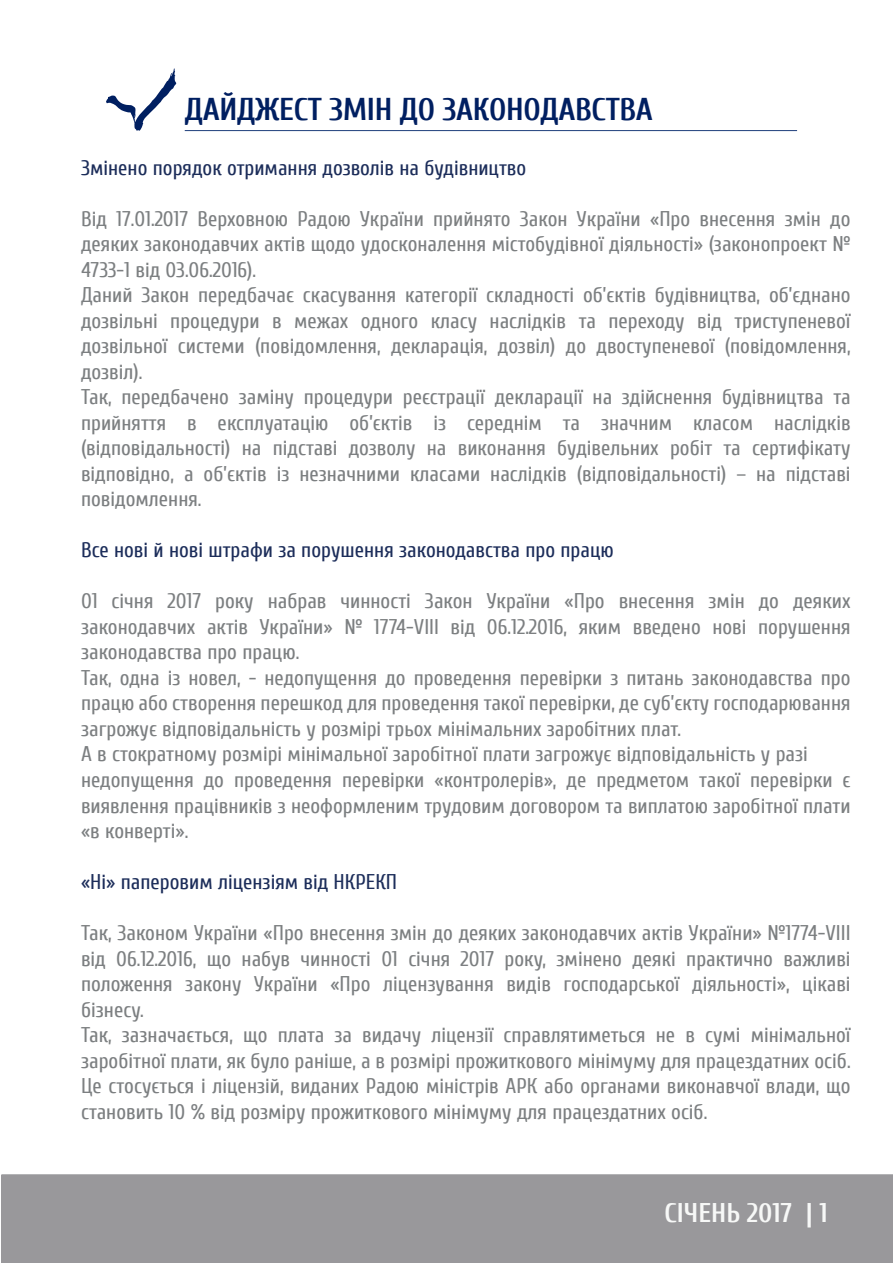
<style>
.page{position:relative;width:893px;height:1263px;background:#fff}
.page>*{position:absolute;margin:0;border:0;box-sizing:border-box;transform-origin:0 0}
.t1{font:700 31.5px "Cuprum";letter-spacing:-.01em;color:#001f61}
.t2{font:700 27px "Cuprum";color:#f7f8f7}
.t3{font:21.3px/25.5px "Cuprum";color:#7c7f81}
.t4{font:21.3px "Cuprum";color:#1c2d5a}
</style>
<div class="page">
<hr style="left:185px;top:130px;width:612px;height:1px;background:#1f3f7c">
<svg style="left:106px;top:68px;width:71px;height:63px"></svg>
<div style="left:1px;top:1175px;width:892px;height:88px;background:#99989b"></div>
<h1 class="t1" style="left:185px;top:92px;width:470px">ДАЙДЖЕСТ ЗМІН ДО ЗАКОНОДАВСТВА</h1>
<p class="t4" style="left:81px;top:156px;width:447px">Змінено порядок отримання дозволів на будівництво</p>
<p class="t3" style="left:81px;top:206px;width:771px">Від 17.01.2017 Верховною Радою України прийнято Закон України «Про внесення змін до деяких законодавчих актів щодо удосконалення містобудівної діяльності» (законопроект № 4733-1 від 03.06.2016).<br>Даний Закон передбачає скасування категорії складності об’єктів будівництва, об’єднано дозвільні процедури в межах одного класу наслідків та переходу від триступеневої дозвільної системи (повідомлення, декларація, дозвіл) до двоступеневої (повідомлення, дозвіл).<br>Так, передбачено заміну процедури реєстрації декларації на здійснення будівництва та прийняття в експлуатацію об’єктів із середнім та значним класом наслідків (відповідальності) на підставі дозволу на виконання будівельних робіт та сертифікату відповідно, а об’єктів із незначними класами наслідків (відповідальності) – на підставі повідомлення.</p>
<p class="t4" style="left:81px;top:538px;width:534px">Все нові й нові штрафи за порушення законодавства про працю</p>
<p class="t3" style="left:81px;top:588px;width:771px">01 січня 2017 року набрав чинності Закон України «Про внесення змін до деяких законодавчих актів України» № 1774-VIII від 06.12.2016, яким введено нові порушення законодавства про працю.<br>Так, одна із новел, - недопущення до проведення перевірки з питань законодавства про працю або створення перешкод для проведення такої перевірки, де суб’єкту господарювання загрожує відповідальність у розмірі трьох мінімальних заробітних плат.<br>А в стократному розмірі мінімальної заробітної плати загрожує відповідальність у разі недопущення до проведення перевірки «контролерів», де предметом такої перевірки є виявлення працівників з неоформленим трудовим договором та виплатою заробітної плати «в конверті».</p>
<p class="t4" style="left:81px;top:870px;width:318px">«Ні» паперовим ліцензіям від НКРЕКП</p>
<p class="t3" style="left:81px;top:920px;width:771px">Так, Законом України «Про внесення змін до деяких законодавчих актів України» №1774-VIII від 06.12.2016, що набув чинності 01 січня 2017 року, змінено деякі практично важливі положення закону України «Про ліцензування видів господарської діяльності», цікаві бізнесу.<br>Так, зазначається, що плата за видачу ліцензії справлятиметься не в сумі мінімальної заробітної плати, як було раніше, а в розмірі прожиткового мінімуму для працездатних осіб.<br>Це стосується і ліцензій, виданих Радою міністрів АРК або органами виконавчої влади, що становить 10 % від розміру прожиткового мінімуму для працездатних осіб.</p>
<p class="t2" style="left:665px;top:1198px;width:165px">СІЧЕНЬ 2017 | 1</p>
</div>
